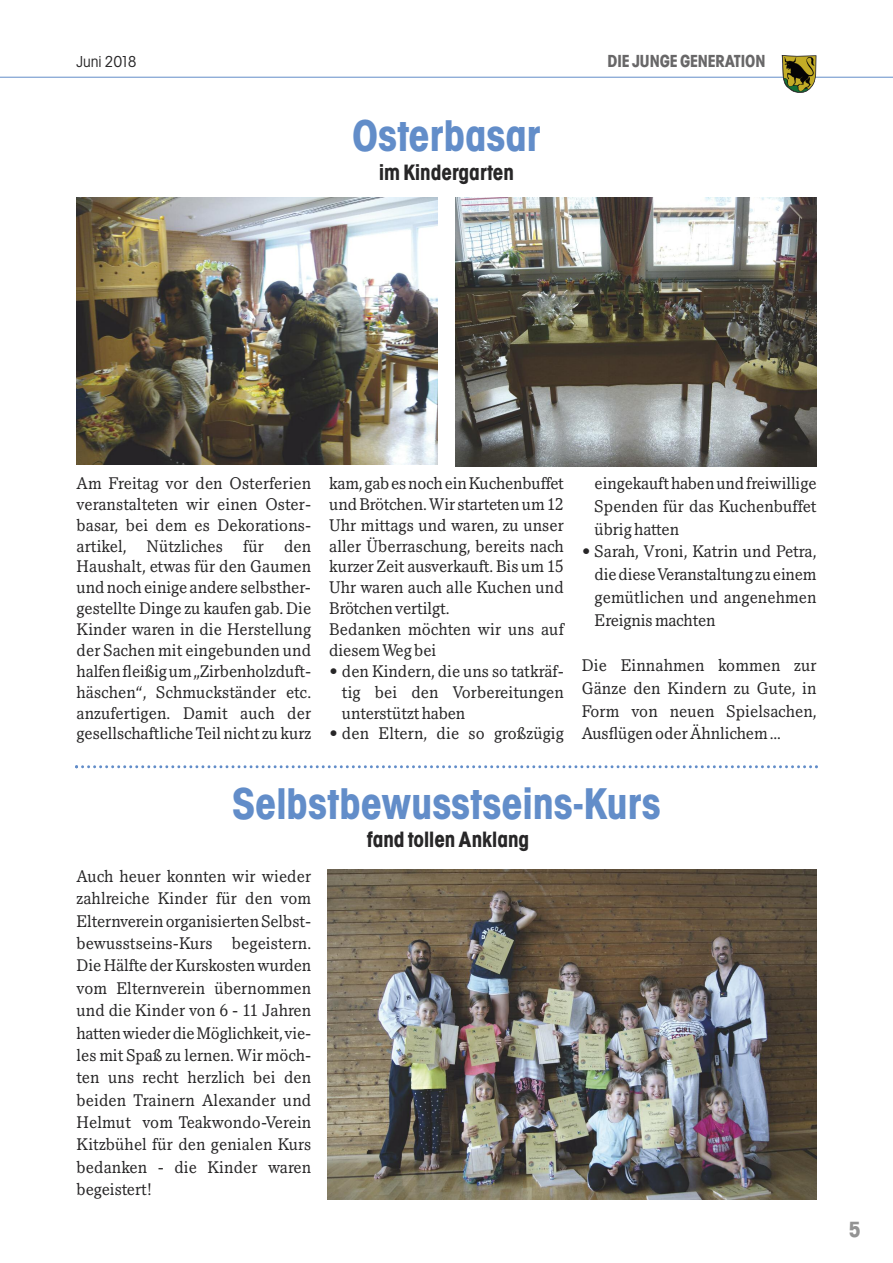
<style>
.page{position:relative;width:893px;height:1263px;background:#fff}
.page>*{position:absolute;margin:0;border:0;box-sizing:border-box;transform-origin:0 0}
.t1{font:42px "Avant Garde SB Bol Con";color:#628dc9}
.t2{font:21px "Avant Garde SB Bol Con";color:#272627}
.t3{font:21px "Avant Garde SB Bol Con";color:#939393}
.t4{font:16.5px/20.9px "Pacella SB";color:#272627;text-align:justify}
.t5{font:16.5px "Avant Garde SB Bol Con";color:#686768}
.t6{font:condensed 15px "Avant Garde SB";color:#272627}
</style>
<div class="page">
<hr style="left:0;top:77px;width:893px;height:1px;background:#628dc9">
<svg style="left:782px;top:55px;width:34px;height:38px"></svg>
<img style="left:455px;top:198px;width:361px;height:268px">
<svg style="left:75px;top:765px;width:743px;height:3px"></svg>
<img style="left:77px;top:198px;width:361px;height:267px">
<img style="left:327px;top:869px;width:489px;height:330px">
<p class="t6" style="left:77px;top:53px;width:62px">Juni 2018</p>
<p class="t5" style="left:607px;top:51px;width:159px">DIE JUNGEGENERATION</p>
<h1 class="t1" style="left:352px;top:112px;width:190px">Osterbasar</h1>
<p class="t2" style="left:379px;top:160px;width:136px">im Kindergarten</p>
<p class="t4" style="left:77px;top:473px;width:236px">Am Freitag vor den Osterferien veranstalteten wir einen Oster&shy;basar, bei dem es Dekorations&shy;artikel, Nützliches für den Haushalt, etwas für den Gaumen und noch einige andere selbsther&shy;gestellte Dinge zu kaufen gab. Die Kinder waren in die Herstellung der Sachen mit eingebunden und halfenfleißigum„Zirbenholzduft&shy;häschen“, Schmuckständer etc. anzufertigen. Damit auch der gesellschaftliche Teil nicht zu kurz</p>
<p class="t4" style="left:329px;top:473px;width:236px;text-align:left">kam,gabesnocheinKuchenbuffet undBrötchen.Wir startetenum 12<br>Uhr mittags und waren, zu unser aller Überraschung, bereits nach kurzer Zeit ausverkauft. Bis um 15<br>Uhr waren auch alle Kuchen und<br>Brötchen vertilgt.<br>Bedanken möchten wir uns auf diesemWeg bei</p>
<p class="t4" style="left:342px;top:661px;width:223px;text-indent:-13px">• den Kindern, die uns so tatkräf&shy;tig bei den Vorbereitungen unterstützt haben</p>
<p class="t4" style="left:329px;top:723px;width:236px">• den Eltern, die so großzügig</p>
<p class="t4" style="left:595px;top:472px;width:223px;line-height:22.8px">eingekaufthabenundfreiwillige Spenden für das Kuchenbuffet übrig hatten</p>
<p class="t4" style="left:595px;top:540px;width:223px;line-height:22.8px;text-indent:-13px">• Sarah, Vroni, Katrin und Petra, diedieseVeranstaltungzueinem gemütlichen und angenehmen Ereignis machten</p>
<p class="t4" style="left:582px;top:654px;width:236px;line-height:22.8px">Die Einnahmen kommen zur Gänze den Kindern zu Gute, in Form von neuen Spielsachen, Ausflügen oderÄhnlichem …</p>
<h1 class="t1" style="left:232px;top:780px;width:430px">Selbstbewusstseins-Kurs</h1>
<p class="t2" style="left:367px;top:828px;width:164px">fand tollenAnklang</p>
<p class="t4" style="left:77px;top:865px;width:236px;line-height:22.4px">Auch heuer konnten wir wieder zahlreiche Kinder für den vom Elternverein organisierten Selbst&shy;bewusstseins-Kurs begeistern.<br>DieHälfte der Kurskostenwurden vom Elternverein übernommen und die Kinder von 6 - 11 Jahren hattenwiederdieMöglichkeit,vie&shy;les mit Spaß zu lernen. Wir möch&shy;ten uns recht herzlich bei den beiden Trainern Alexander und Helmut vom Teakwondo-Verein Kitzbühel für den genialen Kurs bedanken - die Kinder waren begeistert!</p>
<p class="t3" style="left:849px;top:1217px;width:13px">5</p>
</div>
